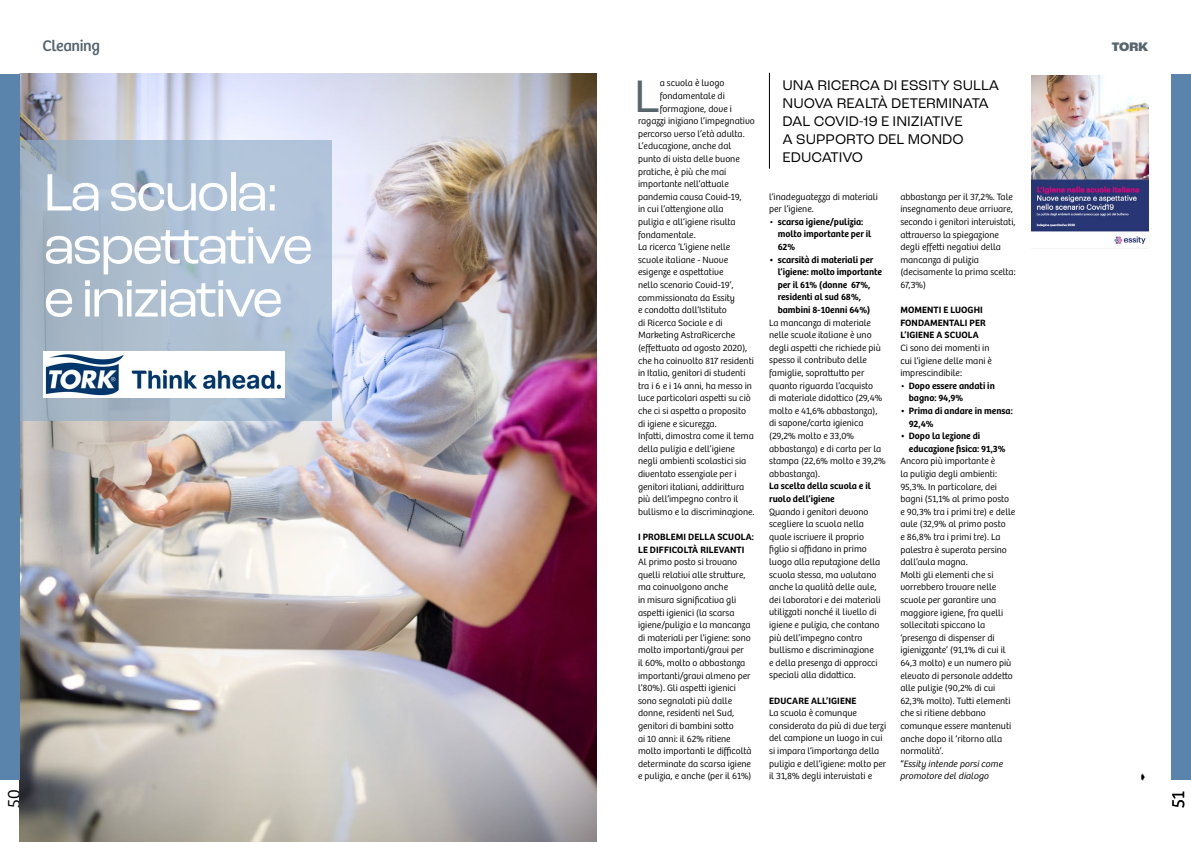
<style>
.page{position:relative;width:1191px;height:842px;background:#fff}
.page>*{position:absolute;margin:0;border:0;box-sizing:border-box;transform-origin:0 0}
.t1{font:55px/53px "Roc Grotesk";letter-spacing:-.06em;color:#fff}
.t2{font:47.8px "Roc Grotesk";color:#57656d}
.t3{font:300 18px "Bree";color:#000}
.t4{font:16px "Bree";letter-spacing:-.025em;color:#57656d}
.t5{font:14.7px/17.8px "Roc Grotesk";color:#000}
.t6{font:800 13px "Roc Grotesk";color:#57656d}
.t7{font:300 9.5px/12.6px "Bree";color:#000}
.t8{font:600 9.5px/12.6px "Bree";color:#000}
.s1{font-weight:300}
.s2{font-style:italic}
</style>
<div class="page">
<img style="left:20px;top:74px;width:576px;height:768px">
<svg style="left:20px;top:140px;width:312px;height:281px;background:#aabccf"></svg>
<div style="left:0;top:74px;width:20px;height:706px;background:#5a84ab"></div>
<div style="left:1171px;top:74px;width:20px;height:705px;background:#5a84ab"></div>
<hr style="left:769px;top:73px;width:1px;height:96px;background:#000">
<img style="left:43px;top:351px;width:241px;height:47px">
<img style="left:1031px;top:76px;width:117px;height:173px">
<h3 class="t4" style="left:43px;top:33px;width:59px">Cleaning</h3>
<h3 class="t6" style="left:1111px;top:39px;width:38px">TORK</h3>
<h1 class="t1" style="left:43px;top:166px;width:272px">La scuola: aspettative e iniziative</h1>
<h2 class="t2" style="left:634px;top:67px;width:27px">L</h2>
<p class="t7" style="left:660px;top:76px;width:66px">a scuola è luogo</p>
<p class="t7" style="left:660px;top:89px;width:66px">fondamentale di</p>
<p class="t7" style="left:660px;top:102px;width:74px">formazione, dove i</p>
<p class="t7" style="left:638px;top:114px;width:118px">ragazzi iniziano l’impegnativo</p>
<p class="t7" style="left:638px;top:127px;width:108px">percorso verso l’età adulta.</p>
<p class="t7" style="left:638px;top:139px;width:95px">L’educazione, anche dal</p>
<p class="t7" style="left:638px;top:152px;width:103px">punto di vista delle buone</p>
<p class="t7" style="left:638px;top:165px;width:90px">pratiche, è più che mai</p>
<p class="t7" style="left:638px;top:177px;width:92px">importante nell’attuale</p>
<p class="t7" style="left:638px;top:190px;width:105px">pandemia causa Covid-19,</p>
<p class="t7" style="left:638px;top:202px;width:87px">in cui l’attenzione alla</p>
<p class="t7" style="left:638px;top:215px;width:99px">pulizia e all’igiene risulta</p>
<p class="t7" style="left:638px;top:228px;width:59px">fondamentale.</p>
<p class="t7" style="left:638px;top:240px;width:94px">La ricerca ‘L’igiene nelle</p>
<p class="t7" style="left:638px;top:253px;width:92px">scuole italiane - Nuove</p>
<p class="t7" style="left:638px;top:265px;width:87px">esigenze e aspettative</p>
<p class="t7" style="left:638px;top:278px;width:97px">nello scenario Covid-19’,</p>
<p class="t7" style="left:638px;top:290px;width:98px">commissionata da Essity</p>
<p class="t7" style="left:638px;top:303px;width:90px">e condotta dall’Istituto</p>
<p class="t7" style="left:638px;top:316px;width:86px">di Ricerca Sociale e di</p>
<p class="t7" style="left:638px;top:328px;width:99px">Marketing AstraRicerche</p>
<p class="t7" style="left:638px;top:341px;width:111px">(effettuata ad agosto 2020),</p>
<p class="t7" style="left:638px;top:353px;width:117px">che ha coinvolto 817 residenti</p>
<p class="t7" style="left:638px;top:366px;width:109px">in Italia, genitori di studenti</p>
<p class="t7" style="left:638px;top:379px;width:116px">tra i 6 e i 14 anni, ha messo in</p>
<p class="t7" style="left:638px;top:391px;width:114px">luce particolari aspetti su ciò</p>
<p class="t7" style="left:638px;top:404px;width:110px">che ci si aspetta a proposito</p>
<p class="t7" style="left:638px;top:416px;width:80px">di igiene e sicurezza.</p>
<p class="t7" style="left:638px;top:429px;width:117px">Infatti, dimostra come il tema</p>
<p class="t7" style="left:638px;top:442px;width:99px">della pulizia e dell’igiene</p>
<p class="t7" style="left:638px;top:454px;width:110px">negli ambienti scolastici sia</p>
<p class="t7" style="left:638px;top:467px;width:100px">diventato essenziale per i</p>
<p class="t7" style="left:638px;top:479px;width:108px">genitori italiani, addirittura</p>
<p class="t7" style="left:638px;top:492px;width:102px">più dell’impegno contro il</p>
<p class="t7" style="left:638px;top:505px;width:118px">bullismo e la discriminazione.</p>
<p class="t8" style="left:638px;top:530px;width:117px">I PROBLEMI DELLA SCUOLA:<br>LE DIFFICOLTÀ RILEVANTI</p>
<p class="t7" style="left:638px;top:555px;width:115px">Al primo posto si trovano quelli relativi alle strutture, ma coinvolgono anche<br>in misura significativa gli aspetti igienici (la scarsa igiene/pulizia e la mancanza di materiali per l’igiene: sono molto importanti/gravi per<br>il 60%, molto o abbastanza importanti/gravi almeno per l’80%). Gli aspetti igienici sono segnalati più dalle donne, residenti nel Sud, genitori di bambini sotto<br>ai 10 anni: il 62% ritiene molto importanti le difficoltà determinate da scarsa igiene e pulizia, e anche (per il 61%)</p>
<h3 class="t5" style="left:782px;top:76px;width:218px">UNA RICERCA DI ESSITY SULLA<br>NUOVA REALTÀ DETERMINATA<br>DAL COVID-19 E INIZIATIVE<br>A SUPPORTO DEL MONDO<br>EDUCATIVO</h3>
<p class="t7" style="left:769px;top:190px;width:110px">l’inadeguatezza di materiali per l’igiene.</p>
<p class="t8" style="left:777px;top:215px;width:95px;text-indent:-9px"><span class="s1">•</span> scarsa igiene/pulizia: molto importante per il<br>62%</p>
<p class="t8" style="left:777px;top:252px;width:106px;text-indent:-9px">• scarsità di materiali per l’igiene: molto importante per il 61% (donne 67%, residenti al sud 68%, bambini 8-10enni 64%)</p>
<p class="t7" style="left:769px;top:316px;width:118px">La mancanza di materiale nelle scuole italiane è uno degli aspetti che richiede più spesso il contributo delle famiglie, soprattutto per quanto riguarda l’acquisto<br>di materiale didattico (29,4% molto e 41,6% abbastanza), di sapone/carta igienica (29,2% molto e 33,0% abbastanza) e di carta per la stampa (22,6% molto e 39,2% abbastanza).</p>
<p class="t8" style="left:769px;top:479px;width:103px">La scelta della scuola e il ruolo dell’igiene</p>
<p class="t7" style="left:769px;top:505px;width:113px">Quando i genitori devono scegliere la scuola nella quale iscrivere il proprio figlio si affidano in primo luogo alla reputazione della scuola stessa, ma valutano anche la qualità delle aule, dei laboratori e dei materiali utilizzati nonché il livello di igiene e pulizia, che contano più dell’impegno contro bullismo e discriminazione<br>e della presenza di approcci speciali alla didattica.</p>
<p class="t8" style="left:769px;top:693px;width:89px">EDUCARE ALL’IGIENE</p>
<p class="t7" style="left:769px;top:706px;width:118px">La scuola è comunque considerata da più di due terzi del campione un luogo in cui si impara l’importanza della pulizia e dell’igiene: molto per il 31,8% degli intervistati e</p>
<p class="t7" style="left:900px;top:190px;width:117px">abbastanza per il 37,2%. Tale insegnamento deve arrivare, secondo i genitori intervistati, attraverso la spiegazione degli effetti negativi della mancanza di pulizia (decisamente la prima scelta:<br>67,3%)</p>
<p class="t8" style="left:900px;top:303px;width:87px">MOMENTI E LUOGHI<br>FONDAMENTALI PER<br>L’IGIENE A SCUOLA</p>
<p class="t7" style="left:900px;top:341px;width:93px">Ci sono dei momenti in cui l’igiene delle mani è imprescindibile:</p>
<p class="t8" style="left:909px;top:379px;width:87px;text-indent:-9px"><span class="s1">•</span> Dopo essere andati in bagno: 94,9%</p>
<p class="t8" style="left:909px;top:404px;width:105px;text-indent:-9px">• Prima di andare in mensa:<br>92,4%</p>
<p class="t8" style="left:909px;top:429px;width:98px;text-indent:-9px">• Dopo la lezione di educazione fisica: 91,3%</p>
<p class="t7" style="left:900px;top:454px;width:116px">Ancora più importante è<br>la pulizia degli ambienti:<br>95,3%. In particolare, dei bagni (51,1% al primo posto e 90,3% tra i primi tre) e delle aule (32,9% al primo posto<br>e 86,8% tra i primi tre). La palestra è superata persino dall’aula magna.<br>Molti gli elementi che si vorrebbero trovare nelle scuole per garantire una maggiore igiene, fra quelli sollecitati spiccano la ‘presenza di dispenser di igienizzante’ (91,1% di cui il<br>64,3 molto) e un numero più elevato di personale addetto alle pulizie (90,2% di cui<br>62,3% molto). Tutti elementi che si ritiene debbano comunque essere mantenuti anche dopo il ‘ritorno alla normalità’.<br>“<span class="s2">Essity intende porsi come promotore del dialogo</span></p>
<h3 class="t3" style="left:1px;top:808px;width:20px;rotate:-90deg">50</h3>
<h3 class="t3" style="left:1164px;top:808px;width:18px;rotate:-90deg">51</h3>
</div>
